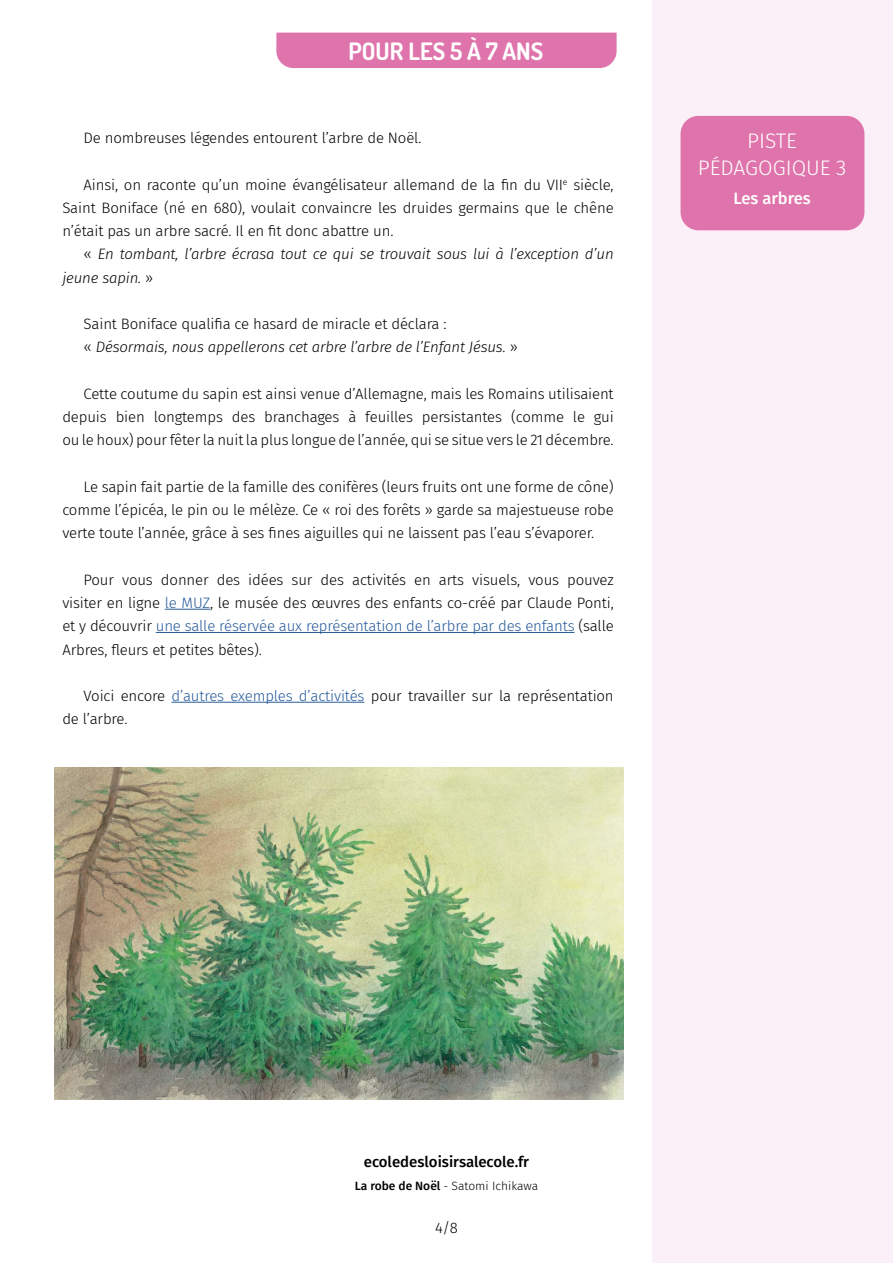
<style>
.page{position:relative;width:893px;height:1263px;background:#fff}
.page>*{position:absolute;margin:0;border:0;box-sizing:border-box;transform-origin:0 0}
.t1{font:700 24px "Dosis";color:#fff}
.t2{font:300 21px/27px "Fira Sans";color:#fff;text-align:center}
.t3{font:500 16.5px "Fira Sans";color:#fff}
.t4{font:300 15px/23.2px "Fira Sans";letter-spacing:-.01em;color:#000;text-align:justify}
.t5{font:italic 300 15px/23.2px "Fira Sans";letter-spacing:-.01em;color:#000}
.t6{font:500 15px "Fira Sans";color:#000}
.t7{font:300 12px "Fira Sans";color:#000}
.s1{font-style:normal}
.s2{color:#275b9b}
.s3{font-weight:500}
</style>
<div class="page">
<div style="left:652px;top:0;width:241px;height:1263px;background:#fbf0f7"></div>
<div style="left:276px;top:33px;width:341px;height:35px;background:#df73ab"></div>
<hr style="left:165px;top:609px;width:45px;height:1px;background:#275b9b">
<hr style="left:156px;top:632px;width:418px;height:1px;background:#275b9b">
<hr style="left:171px;top:702px;width:193px;height:1px;background:#275b9b">
<div style="left:680px;top:116px;width:184px;height:114px;background:#df73ab;border-radius:18px"></div>
<img style="left:54px;top:767px;width:570px;height:332px">
<h1 class="t1" style="left:349px;top:35px;width:196px">POUR LES 5 À 7 ANS</h1>
<p class="t4" style="left:84px;top:126px;width:339px">De nombreuses légendes entourent l’arbre de Noël.</p>
<p class="t4" style="left:62px;top:173px;width:553px;text-indent:21px">Ainsi, on raconte qu’un moine évangélisateur allemand de la fin du VII<sup>e</sup> siècle, Saint Boniface (né en 680), voulait convaincre les druides germains que le chêne n’était pas un arbre sacré. Il en fit donc abattre un.</p>
<p class="t5" style="left:62px;top:242px;width:553px;text-indent:21px"><span class="s1">«</span> En tombant, l’arbre écrasa tout ce qui se trouvait sous lui à l’exception d’un jeune sapin. <span class="s1">»</span></p>
<p class="t5" style="left:84px;top:312px;width:436px"><span class="s1">Saint Boniface qualifia ce hasard de miracle et déclara :<br>«</span> Désormais, nous appellerons cet arbre l’arbre de l’Enfant Jésus. <span class="s1">»</span></p>
<p class="t4" style="left:62px;top:382px;width:553px;text-indent:21px">Cette coutume du sapin est ainsi venue d’Allemagne, mais les Romains utilisaient depuis bien longtemps des branchages à feuilles persistantes (comme le gui ou le houx) pour fêter la nuit la plus longue de l’année, qui se situe vers le 21 décembre.</p>
<p class="t4" style="left:62px;top:475px;width:553px;text-indent:21px">Le sapin fait partie de la famille des conifères (leurs fruits ont une forme de cône) comme l’épicéa, le pin ou le mélèze. Ce « roi des forêts » garde sa majestueuse robe verte toute l’année, grâce à ses fines aiguilles qui ne laissent pas l’eau s’évaporer.</p>
<p class="t4" style="left:62px;top:568px;width:553px;text-indent:21px">Pour vous donner des idées sur des activités en arts visuels, vous pouvez visiter en ligne <span class="s2">le MUZ</span>, le musée des œuvres des enfants co-créé par Claude Ponti, et y découvrir <span class="s2">une salle réservée aux représentation de l’arbre par des enfants</span> (salle Arbres, fleurs et petites bêtes).</p>
<p class="t4" style="left:62px;top:684px;width:553px;text-indent:21px">Voici encore <span class="s2">d’autres exemples d’activités</span> pour travailler sur la représentation de l’arbre.</p>
<h2 class="t2" style="left:698px;top:127px;width:150px">PISTE<br>PÉDAGOGIQUE 3</h2>
<p class="t3" style="left:733px;top:185px;width:79px">Les arbres</p>
<p class="t6" style="left:364px;top:1150px;width:167px">ecoledesloisirsalecole.fr</p>
<p class="t7" style="left:355px;top:1177px;width:185px"><span class="s3">La robe de Noël</span> - Satomi Ichikawa</p>
<p class="t4" style="left:435px;top:1216px;width:24px">4/8</p>
</div>
